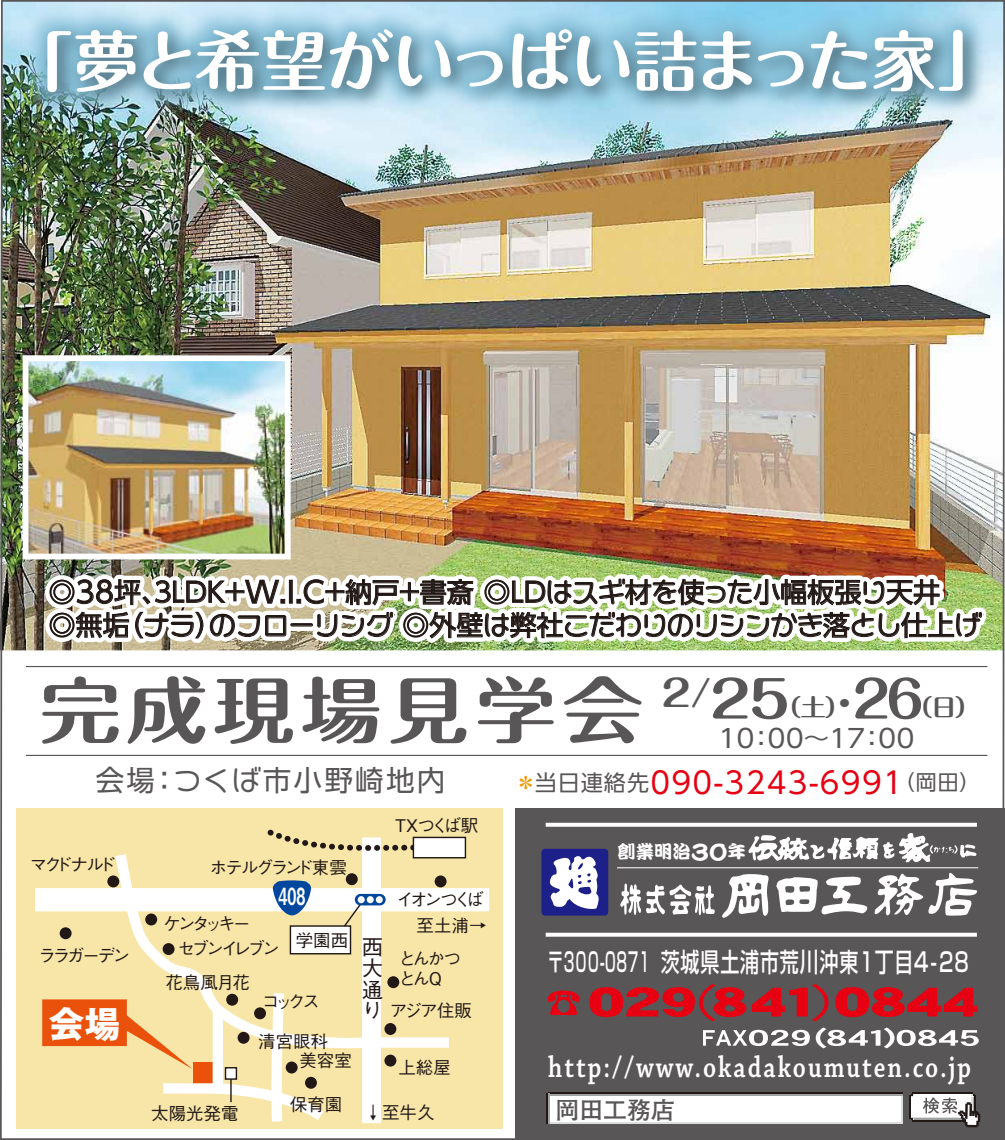
<style>
.page{position:relative;width:1005px;height:1140px;background:#fff}
.page>*{position:absolute;margin:0;border:0;box-sizing:border-box;transform-origin:0 0}
.t1{font:700 72px "Maru Fo Pro";letter-spacing:.07em;color:#595657;scale:1.13 1}
.t2{font:700 66px "Maru Fo Pro";letter-spacing:-.065em;color:#fff}
.t3{font:700 36px "Gothic MB101 Pro";color:#fff}
.t4{font:600 31.2px "Chaparral Pro";letter-spacing:.08em;color:#fff;scale:.8 1}
.t5{font:30px "UD Shin Go Pro";letter-spacing:.045em;color:#e60012}
.t6{font:28.5px "UD Shin Go Pro";letter-spacing:.08em;color:#595657}
.t7{font:27px "UD Shin Go Pro";color:#221815}
.t8{font:27px "Kamo Lime Std";letter-spacing:-.04em;color:#221815}
.t9{font:500 26.4px "Shin Go Pro";letter-spacing:.05em;color:#fff;scale:.72 1}
.t10{font:25.5px "UD Shin Go Pro";color:#595657;scale:1.08 1}
.t11{font:700 24px "Futo Go B101 Pro";color:#595657}
.t12{font:700 23.7px "Maru Fo Pro";color:#595657;scale:1.08 1}
.t13{font:23.7px "Midashi Go Pro MB31";color:#fff;scale:.68 1}
.t14{font:500 21.3px/21.3px "Gothic BBB Pro";color:#221815;text-align:justify}
.t15{font:18.3px "DF Kan Tei Ryu Std W9";color:#fff}
.t16{font:500 17.4px/19.5px "Gothic BBB Pro";letter-spacing:-.115em;color:#221815}
.t17{font:500 17.4px/24.9px "Gothic BBB Pro";letter-spacing:-.17em;color:#221815}
.s1{font-size:29.1px}
.s2{font-family:"Kamo Lime Std"}
.s3{font-family:"UD Shin Go Pro"}
.s4{font-size:22.2px;color:#f39700}
.s5{font-size:22.2px;color:#595657}
.s6{font-size:20.7px;color:#595657}
.s7{font-size:51px}
.s8{font-size:34.2px}
.s9{font-size:23.4px}
.s10{font-size:21.3px}
.s11{font-size:25.5px}
</style>
<div class="page">
<img style="left:0;top:0;width:1004px;height:1140px">
<div style="left:23px;top:355px;width:268px;height:204px;border:6px solid #fff"></div>
<h2 class="t2" style="left:7px;top:8px;width:997px">「夢と希望がいっぱい詰まった家」</h2>
<h3 class="t7" style="left:49px;top:570px;width:893px">◎<span class="s1">38</span>坪、３ＬＤＫ＋<span class="s1">W.I.C</span>＋納戸＋書斎 ◎ＬＤ<span class="s2">はスギ</span>材<span class="s2">を</span>使<span class="s2">った</span>小幅板張<span class="s2">り</span>天井</h3>
<h3 class="t8" style="left:49px;top:605px;width:934px"><span class="s3">◎無垢（</span>ナラ<span class="s3">）</span>のフローリング <span class="s3">◎外壁</span>は<span class="s3">弊社</span>こだわりのリシンかき<span class="s3">落</span>とし<span class="s3">仕上</span>げ</h3>
<h1 class="t1" style="left:40px;top:653px;width:536px">完成現場見学会</h1>
<h3 class="t6" style="left:96px;top:756px;width:351px">会場：<span class="s2">つくば</span>市小野崎地内</h3>
<h3 class="t5" style="left:514px;top:758px;width:467px"><span class="s4">＊</span><span class="s5">当日連絡先</span>090-3243-6991<span class="s6">（岡田）</span></h3>
<h3 class="t12" style="left:661px;top:687px;width:297px"><sup>2</sup><sup>/</sup><span class="s7">25</span>（土）<span class="s8">・</span><span class="s7">26</span>（日）</h3>
<h3 class="t10" style="left:718px;top:717px;width:183px">10<span class="s9">：</span>00<span class="s9">～</span>17<span class="s9">：</span>00</h3>
<p class="t16" style="left:30px;top:852px;width:88px">マクドナルド</p>
<p class="t16" style="left:39px;top:943px;width:93px">ララガーデン</p>
<h3 class="t3" style="left:49px;top:994px;width:74px">会場</h3>
<p class="t16" style="left:210px;top:855px;width:138px">ホテルグランド東雲</p>
<h3 class="t13" style="left:278px;top:877px;width:41px">408</h3>
<p class="t17" style="left:177px;top:908px;width:104px;text-indent:-14px">ケンタッキー<br>セブンイレブン</p>
<p class="t16" style="left:165px;top:971px;width:86px">花鳥風月花</p>
<p class="t16" style="left:262px;top:989px;width:60px">コックス</p>
<p class="t16" style="left:299px;top:1029px;width:54px;text-indent:-41px">清宮眼科<br>美容室</p>
<p class="t16" style="left:290px;top:1092px;width:54px">保育園</p>
<p class="t16" style="left:296px;top:929px;width:54px">学園西</p>
<p class="t16" style="left:151px;top:1101px;width:89px">太陽光発電</p>
<p class="t16" style="left:395px;top:813px;width:85px">TXつくば駅</p>
<p class="t16" style="left:396px;top:887px;width:89px">イオンつくば</p>
<p class="t16" style="left:416px;top:913px;width:71px">至土浦→</p>
<p class="t14" style="left:362px;top:933px;width:22px">西大通</p>
<p class="t16" style="left:362px;top:998px;width:112px"><span class="s10">り</span> アジア住販</p>
<p class="t16" style="left:398px;top:945px;width:64px;line-height:20.4px">とんかつとんQ</p>
<p class="t16" style="left:398px;top:1055px;width:54px">上総屋</p>
<p class="t16" style="left:364px;top:1100px;width:71px">↓至牛久</p>
<p class="t15" style="left:617px;top:841px;width:130px">創業明治<span class="s11">30</span>年</p>
<h3 class="t9" style="left:546px;top:940px;width:588px">〒300-0871 茨城県土浦市荒川沖東1丁目4-28</h3>
<h3 class="t4" style="left:548px;top:1049px;width:530px">http://www.okadakoumuten.co.jp</h3>
<h3 class="t11" style="left:555px;top:1090px;width:121px">岡田工務店</h3>
</div>
